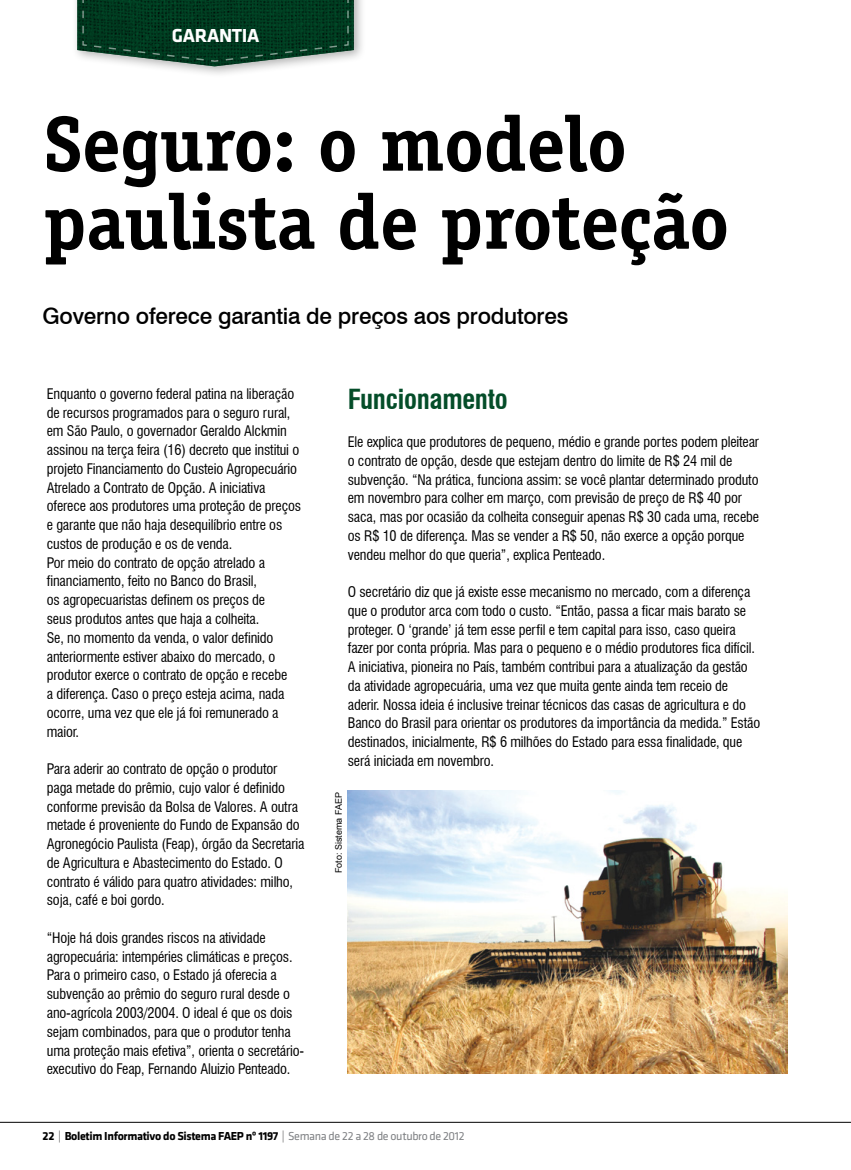
<style>
.page{position:relative;width:851px;height:1170px;background:#fff}
.page>*{position:absolute;margin:0;border:0;box-sizing:border-box;transform-origin:0 0}
.Títulos_Materia{font:700 78px/78px "Officina Serif Std";letter-spacing:-.01em;color:#000}
._1_Texto_Materia{font:700 condensed 27px "Swiss 721 BT";letter-spacing:-.01em;color:#044d29}
._1_Texto_Materia-2{font:500 22.5px "Swiss 721 BT";letter-spacing:-.01em;color:#000}
.Chapeu{font:700 19.5px "Klavika";letter-spacing:-.02em;color:#fff}
._1_Texto_Materia-3{font:condensed 14.25px/18.8px "Swiss 721 BT";letter-spacing:-.01em;color:#000}
.t1{font:700 12px "Klavika";letter-spacing:-.03em;color:#000}
.t2{font:9px "Arial";color:#000}
.s1{font-weight:400}
.s2{font-weight:400;color:#808285}
</style>
<div class="page">
<hr style="left:0;top:1121px;width:850px;height:1px;background:#000">
<div style="left:71px;top:0;width:295px;height:78px;background:#000;opacity:.3"></div>
<svg style="left:77px;top:0;width:277px;height:66px;background:#1c4d36"></svg>
<img style="left:348px;top:790px;width:439px;height:283px">
<p class="Chapeu" style="left:172px;top:25px;width:89px">GARANTIA</p>
<p class="Títulos_Materia" style="left:43px;top:104px;width:687px">Seguro: o modelo paulista de proteção</p>
<p class="_1_Texto_Materia-2" style="left:43px;top:302px;width:527px">Governo oferece garantia de preços aos produtores</p>
<p class="_1_Texto_Materia-3" style="left:47px;top:384px;width:256px">Enquanto o governo federal patina na liberação de recursos programados para o seguro rural, em São Paulo, o governador Geraldo Alckmin assinou na terça feira (16) decreto que institui o projeto Financiamento do Custeio Agropecuário Atrelado a Contrato de Opção. A iniciativa oferece aos produtores uma proteção de preços e garante que não haja desequilíbrio entre os custos de produção e os de venda.</p>
<p class="_1_Texto_Materia-3" style="left:47px;top:553px;width:242px">Por meio do contrato de opção atrelado a financiamento, feito no Banco do Brasil,<br>os agropecuaristas definem os preços de seus produtos antes que haja a colheita.<br>Se, no momento da venda, o valor definido anteriormente estiver abaixo do mercado, o produtor exerce o contrato de opção e recebe a diferença. Caso o preço esteja acima, nada ocorre, uma vez que ele já foi remunerado a maior.</p>
<p class="_1_Texto_Materia-3" style="left:47px;top:759px;width:259px">Para aderir ao contrato de opção o produtor paga metade do prêmio, cujo valor é definido conforme previsão da Bolsa de Valores. A outra metade é proveniente do Fundo de Expansão do Agronegócio Paulista (Feap), órgão da Secretaria de Agricultura e Abastecimento do Estado. O contrato é válido para quatro atividades: milho, soja, café e boi gordo.</p>
<p class="_1_Texto_Materia-3" style="left:47px;top:928px;width:259px">“Hoje há dois grandes riscos na atividade agropecuária: intempéries climáticas e preços.<br>Para o primeiro caso, o Estado já oferecia a subvenção ao prêmio do seguro rural desde o ano-agrícola 2003/2004. O ideal é que os dois sejam combinados, para que o produtor tenha uma proteção mais efetiva”, orienta o secretário&shy;executivo do Feap, Fernando Aluizio Penteado.</p>
<p class="_1_Texto_Materia" style="left:348px;top:383px;width:161px">Funcionamento</p>
<p class="_1_Texto_Materia-3" style="left:348px;top:432px;width:413px">Ele explica que produtores de pequeno, médio e grande portes podem pleitear o contrato de opção, desde que estejam dentro do limite de R$ 24 mil de subvenção. “Na prática, funciona assim: se você plantar determinado produto em novembro para colher em março, com previsão de preço de R$ 40 por saca, mas por ocasião da colheita conseguir apenas R$ 30 cada uma, recebe os R$ 10 de diferença. Mas se vender a R$ 50, não exerce a opção porque vendeu melhor do que queria”, explica Penteado.</p>
<p class="_1_Texto_Materia-3" style="left:348px;top:582px;width:414px">O secretário diz que já existe esse mecanismo no mercado, com a diferença que o produtor arca com todo o custo. “Então, passa a ficar mais barato se proteger. O ‘grande’ já tem esse perfil e tem capital para isso, caso queira fazer por conta própria. Mas para o pequeno e o médio produtores fica difícil.<br>A iniciativa, pioneira no País, também contribui para a atualização da gestão da atividade agropecuária, uma vez que muita gente ainda tem receio de aderir. Nossa ideia é inclusive treinar técnicos das casas de agricultura e do Banco do Brasil para orientar os produtores da importância da medida.” Estão destinados, inicialmente, R$ 6 milhões do Estado para essa finalidade, que será iniciada em novembro.</p>
<p class="t2" style="left:333px;top:873px;width:83px;rotate:-90deg">Foto: Sistema FAEP</p>
<p class="t1" style="left:43px;top:1129px;width:423px">22 <span class="s1">|</span> Boletim Informativo do Sistema FAEP nº 1197 <span class="s1">|</span> <span class="s2">Semana de 22 a 28 de outubro de 2012</span></p>
</div>
